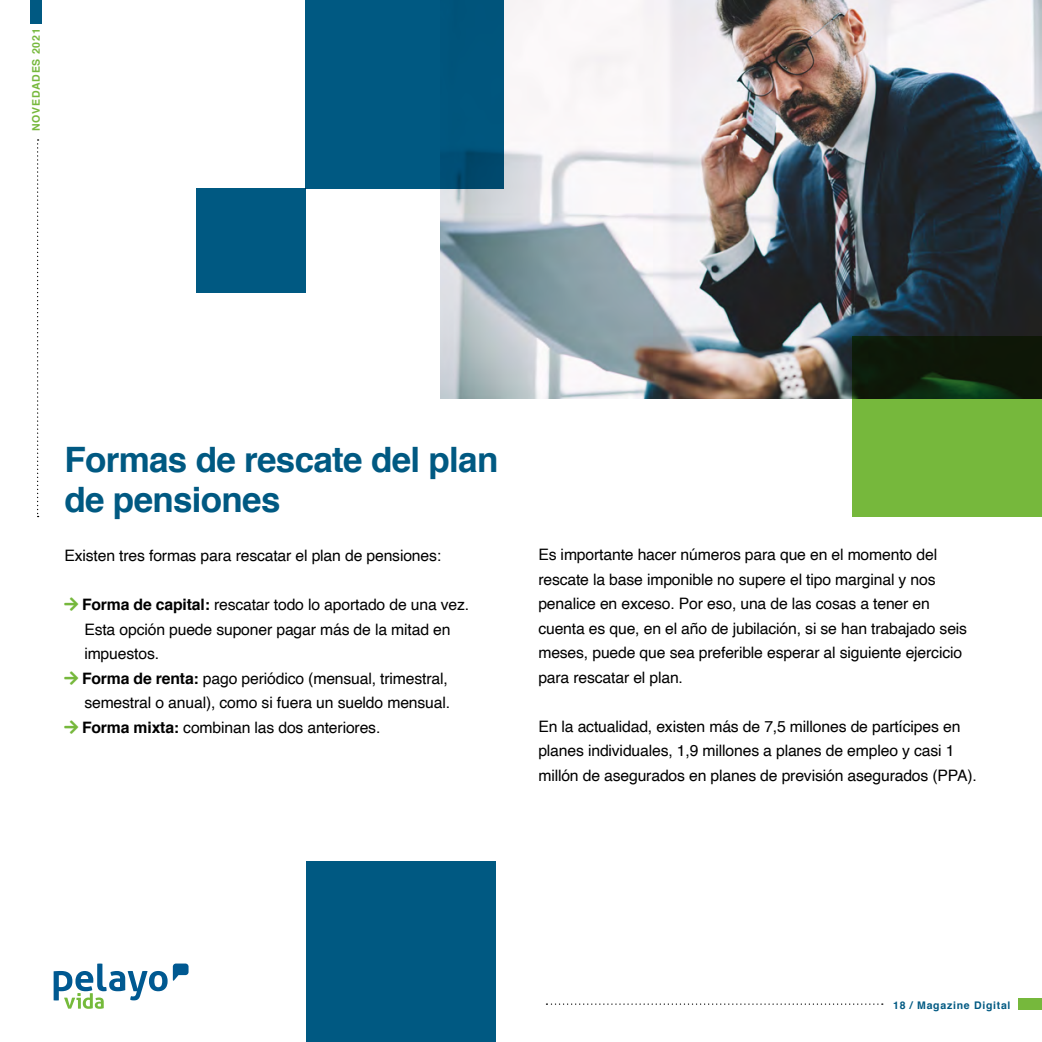
<style>
.page{position:relative;width:1042px;height:1042px;background:#fff}
.page>*{position:absolute;margin:0;border:0;box-sizing:border-box;transform-origin:0 0}
.t1{font:700 35px/40.2px "Helvetica";letter-spacing:-.02em;color:#005982}
.t2{font:15.75px/24.5px "Helvetica";letter-spacing:-.01em;color:#000}
.t3{font:700 10.5px "Helvetica";letter-spacing:.07em;color:#005982}
.t4{font:700 10.5px "Helvetica";letter-spacing:.07em;color:#76b83c}
.s1{color:#76b83c}
.s2{font-weight:700}
</style>
<div class="page">
<svg style="left:546px;top:1003px;width:337px;height:2px"></svg>
<div style="left:31px;top:0;width:11px;height:23px;background:#005982"></div>
<div style="left:1019px;top:998px;width:23px;height:11px;background:#76b83c"></div>
<svg style="left:37px;top:139px;width:2px;height:378px"></svg>
<svg style="left:54px;top:963px;width:135px;height:46px"></svg>
<img style="left:440px;top:0;width:602px;height:398px">
<svg style="left:852px;top:336px;width:190px;height:181px;background:#51822a"></svg>
<div style="left:306px;top:0;width:198px;height:189px;background:#005982"></div>
<div style="left:196px;top:189px;width:110px;height:104px;background:#005982"></div>
<div style="left:306px;top:861px;width:189px;height:181px;background:#005982"></div>
<p class="t4" style="left:28px;top:131px;width:104px;rotate:-90deg">NOVEDADES 2021</p>
<h1 class="t1" style="left:64px;top:440px;width:435px">Formas de rescate del plan de pensiones</h1>
<p class="t2" style="left:64px;top:544px;width:378px">Existen tres formas para rescatar el plan de pensiones:</p>
<p class="t2" style="left:84px;top:593px;width:386px;text-indent:-20px"><span class="s1">□▼</span> <span class="s2">Forma de capital:</span> rescatar todo lo aportado de una vez.<br>Esta opción puede suponer pagar más de la mitad en impuestos.</p>
<p class="t2" style="left:64px;top:667px;width:387px;text-align:right"><span class="s1">□▼</span> <span class="s2">Forma de renta:</span> pago periódico (mensual, trimestral, semestral o anual), como si fuera un sueldo mensual.</p>
<p class="t2" style="left:64px;top:716px;width:317px"><span class="s1">□▼</span> <span class="s2">Forma mixta:</span> combinan las dos anteriores.</p>
<p class="t2" style="left:538px;top:543px;width:430px">Es importante hacer números para que en el momento del rescate la base imponible no supere el tipo marginal y nos penalice en exceso. Por eso, una de las cosas a tener en cuenta es que, en el año de jubilación, si se han trabajado seis meses, puede que sea preferible esperar al siguiente ejercicio para rescatar el plan.</p>
<p class="t2" style="left:538px;top:714px;width:440px">En la actualidad, existen más de 7,5 millones de partícipes en planes individuales, 1,9 millones a planes de empleo y casi 1 millón de asegurados en planes de previsión asegurados (PPA).</p>
<p class="t3" style="left:893px;top:996px;width:119px">18 / Magazine Digital</p>
</div>
